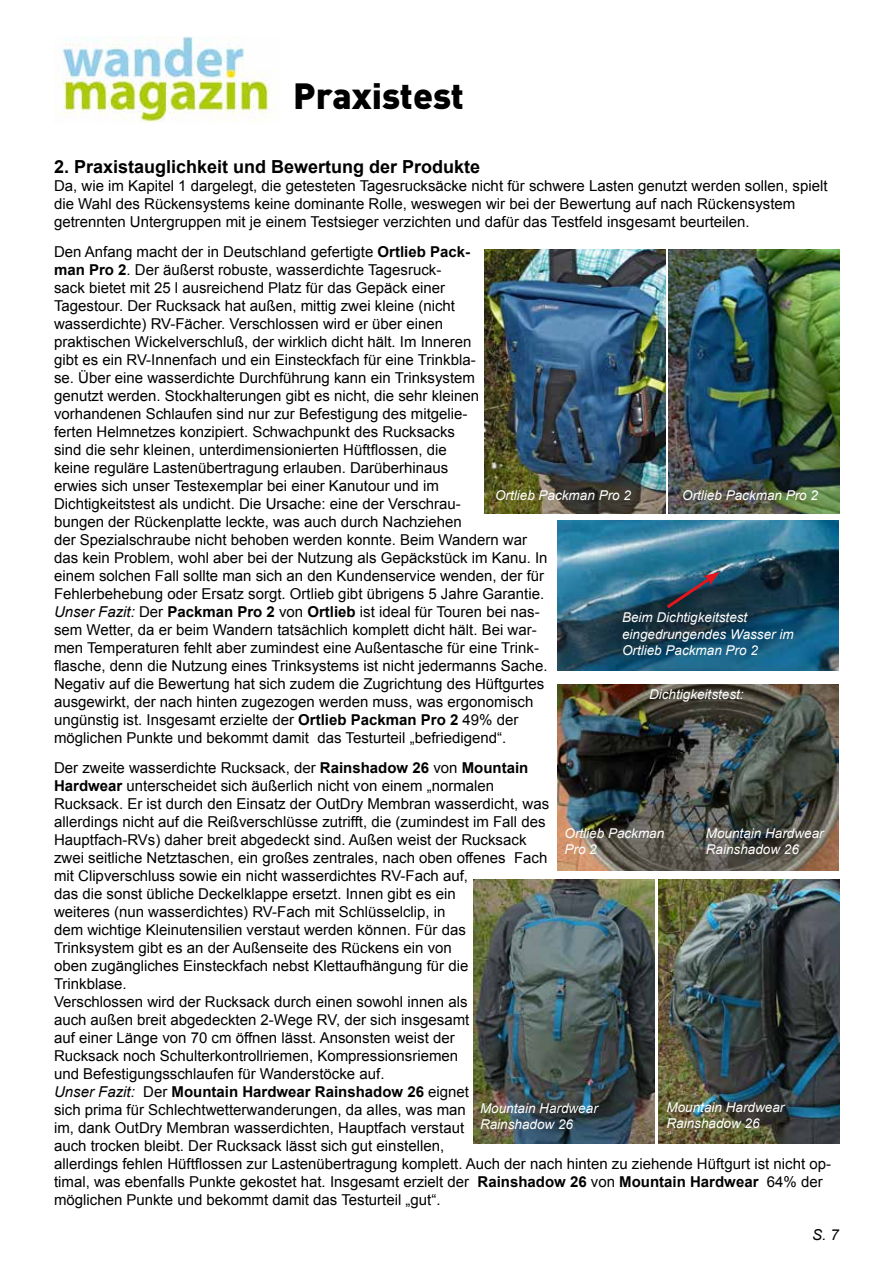
<style>
.page{position:relative;width:893px;height:1263px;background:#fff}
.page>*{position:absolute;margin:0;border:0;box-sizing:border-box;transform-origin:0 0}
.t1{font:900 36px "DIN";color:#000}
.t2{font:700 18px "Arial";color:#000}
.t3{font:15px/18px "Arial";color:#000}
.t4{font:italic 15px "Arial";color:#000}
.t5{font:italic 13.5px/16.2px "Arial";color:#fff}
.s1{font-weight:700}
.s2{font-style:italic}
</style>
<div class="page">
<img style="left:54px;top:37px;width:221px;height:86px">
<img style="left:474px;top:880px;width:181px;height:264px">
<img style="left:659px;top:880px;width:181px;height:264px">
<img style="left:484px;top:250px;width:182px;height:264px">
<img style="left:668px;top:250px;width:172px;height:264px">
<img style="left:557px;top:684px;width:282px;height:187px">
<img style="left:557px;top:521px;width:282px;height:150px">
<svg style="left:663px;top:572px;width:57px;height:39px"></svg>
<h1 class="t1" style="left:293px;top:71px;width:172px">Praxistest</h1>
<p class="t2" style="left:54px;top:154px;width:428px">2. Praxistauglichkeit und Bewertung der Produkte</p>
<p class="t3" style="left:54px;top:176px;width:775px">Da, wie im Kapitel 1 dargelegt, die getesteten Tagesrucksäcke nicht für schwere Lasten genutzt werden sollen, spielt die Wahl des Rückensystems keine dominante Rolle, weswegen wir bei der Bewertung auf nach Rückensystem getrennten Untergruppen mit je einem Testsieger verzichten und dafür das Testfeld insgesamt beurteilen.</p>
<p class="t3" style="left:54px;top:242px;width:495px">Den Anfang macht der in Deutschland gefertigte <span class="s1">Ortlieb Pack-<br>man Pro 2</span>. Der äußerst robuste, wasserdichte Tagesruck-<br>sack bietet mit 25 l ausreichend Platz für das Gepäck einer<br>Tagestour. Der Rucksack hat außen, mittig zwei kleine (nicht wasserdichte) RV-Fächer. Verschlossen wird er über einen<br>praktischen Wickelverschluß, der wirklich dicht hält. Im Inneren<br>gibt es ein RV-Innenfach und ein Einsteckfach für eine Trinkbla-<br>se. Über eine wasserdichte Durchführung kann ein Trinksystem<br>genutzt werden. Stockhalterungen gibt es nicht, die sehr kleinen vorhandenen Schlaufen sind nur zur Befestigung des mitgelie-<br>ferten Helmnetzes konzipiert. Schwachpunkt des Rucksacks<br>sind die sehr kleinen, unterdimensionierten Hüftflossen, die<br>keine reguläre Lastenübertragung erlauben. Darüberhinaus<br>erwies sich unser Testexemplar bei einer Kanutour und im<br>Dichtigkeitstest als undicht. Die Ursache: eine der Verschrau-<br>bungen der Rückenplatte leckte, was auch durch Nachziehen<br>der Spezialschraube nicht behoben werden konnte. Beim Wandern war das kein Problem, wohl aber bei der Nutzung als Gepäckstück im Kanu. In einem solchen Fall sollte man sich an den Kundenservice wenden, der für Fehlerbehebung oder Ersatz sorgt. Ortlieb gibt übrigens 5 Jahre Garantie.<br><span class="s2">Unser Fazit:</span> Der <span class="s1">Packman Pro 2</span> von <span class="s1">Ortlieb</span> ist ideal für Touren bei nas&shy;sem Wetter, da er beim Wandern tatsächlich komplett dicht hält. Bei war&shy;men Temperaturen fehlt aber zumindest eine Außentasche für eine Trink&shy;flasche, denn die Nutzung eines Trinksystems ist nicht jedermanns Sache.<br>Negativ auf die Bewertung hat sich zudem die Zugrichtung des Hüftgurtes ausgewirkt, der nach hinten zugezogen werden muss, was ergonomisch ungünstig ist. Insgesamt erzielte der <span class="s1">Ortlieb Packman Pro 2</span> 49% der möglichen Punkte und bekommt damit das Testurteil „befriedigend“.</p>
<p class="t3" style="left:54px;top:758px;width:779px">Der zweite wasserdichte Rucksack, der <span class="s1">Rainshadow 26</span> von <span class="s1">Mountain<br>Hardwear</span> unterscheidet sich äußerlich nicht von einem „normalen<br>Rucksack. Er ist durch den Einsatz der OutDry Membran wasserdicht, was<br>allerdings nicht auf die Reißverschlüsse zutrifft, die (zumindest im Fall des<br>Hauptfach-RVs) daher breit abgedeckt sind. Außen weist der Rucksack<br>zwei seitliche Netztaschen, ein großes zentrales, nach oben offenes Fach<br>mit Clipverschluss sowie ein nicht wasserdichtes RV-Fach auf,<br>das die sonst übliche Deckelklappe ersetzt. Innen gibt es ein<br>weiteres (nun wasserdichtes) RV-Fach mit Schlüsselclip, in<br>dem wichtige Kleinutensilien verstaut werden können. Für das<br>Trinksystem gibt es an der Außenseite des Rückens ein von<br>oben zugängliches Einsteckfach nebst Klettaufhängung für die<br>Trinkblase.<br>Verschlossen wird der Rucksack durch einen sowohl innen als<br>auch außen breit abgedeckten 2-Wege RV, der sich insgesamt<br>auf einer Länge von 70 cm öffnen lässt. Ansonsten weist der<br>Rucksack noch Schulterkontrollriemen, Kompressionsriemen<br>und Befestigungsschlaufen für Wanderstöcke auf.<br><span class="s2">Unser Fazit:</span> Der <span class="s1">Mountain Hardwear Rainshadow 26</span> eignet<br>sich prima für Schlechtwetterwanderungen, da alles, was man<br>im, dank OutDry Membran wasserdichten, Hauptfach verstaut<br>auch trocken bleibt. Der Rucksack lässt sich gut einstellen,<br>allerdings fehlen Hüftflossen zur Lastenübertragung komplett. Auch der nach hinten zu ziehende Hüftgurt ist nicht op&shy;timal, was ebenfalls Punkte gekostet hat. Insgesamt erzielt der <span class="s1">Rainshadow 26</span> von <span class="s1">Mountain Hardwear</span> 64% der möglichen Punkte und bekommt damit das Testurteil „gut“.</p>
<p class="t5" style="left:495px;top:487px;width:137px">Ortlieb Packman Pro 2</p>
<p class="t5" style="left:682px;top:487px;width:137px">Ortlieb Packman Pro 2</p>
<p class="t5" style="left:622px;top:610px;width:173px">Beim Dichtigkeitstest eingedrungendes Wasser im<br>Ortlieb Packman Pro 2</p>
<p class="t5" style="left:649px;top:687px;width:96px">Dichtigkeitstest:</p>
<p class="t5" style="left:564px;top:825px;width:101px">Ortlieb Packman<br>Pro 2</p>
<p class="t5" style="left:706px;top:825px;width:119px">Mountain Hardwear<br>Rainshadow 26</p>
<p class="t5" style="left:666px;top:1099px;width:119px">Mountain Hardwear<br>Rainshadow 26</p>
<p class="t5" style="left:480px;top:1100px;width:119px">Mountain Hardwear<br>Rainshadow 26</p>
<p class="t4" style="left:812px;top:1225px;width:28px">S. 7</p>
</div>
